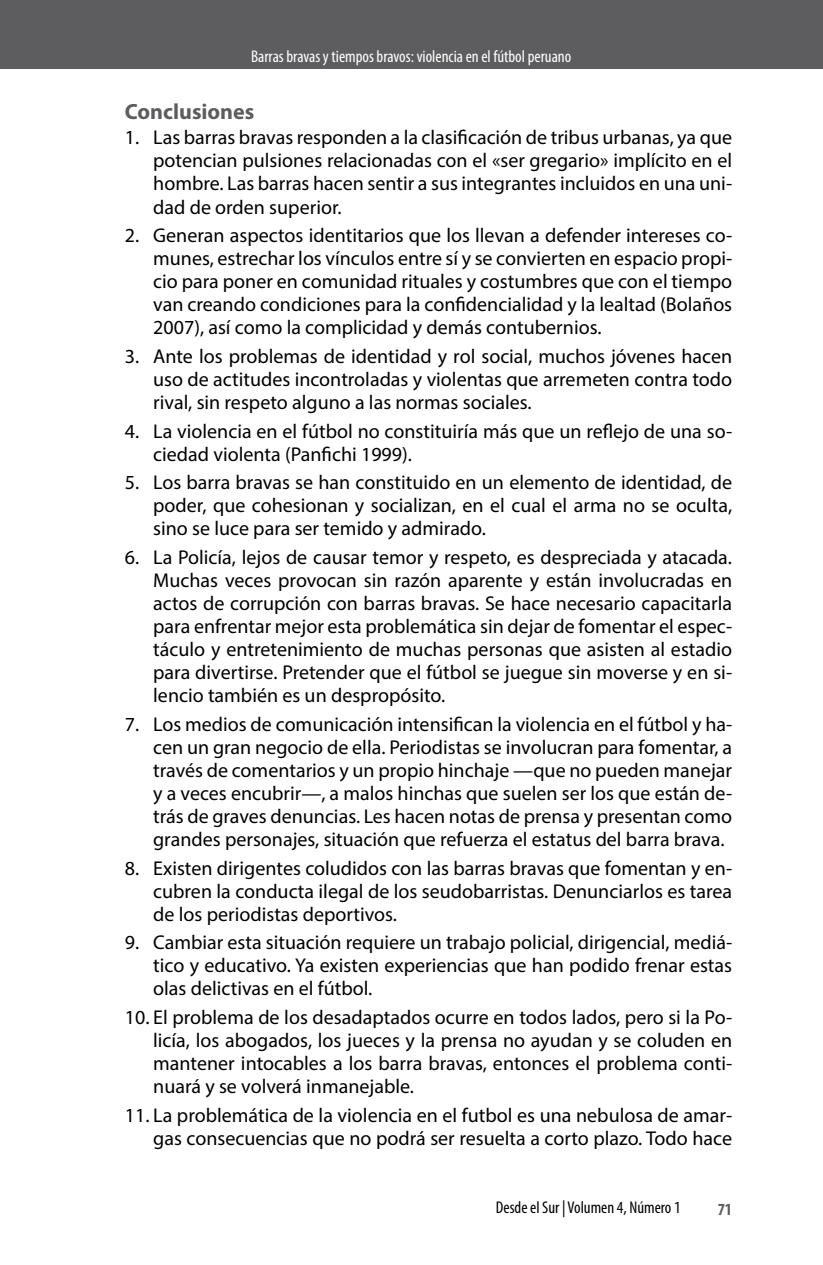
<style>
.page{position:relative;width:823px;height:1265px;background:#fff}
.page>*{position:absolute;margin:0;border:0;box-sizing:border-box;transform-origin:0 0}
.SUBTITULO{font:700 22px "Myriad Pro";color:#5d5d60}
.t1{font:20px/23px "Myriad Pro";color:#000;text-align:justify}
.PARRAFOS{font:condensed 17px "Myriad Pro";color:#fff}
.t2{font:condensed 17px "Myriad Pro";color:#000}
.t3{font:700 condensed 17px "Myriad Pro";color:#5d5d60}
</style>
<div class="page">
<div style="left:0;top:0;width:822px;height:68px;background:#5d5d60"></div>
<p class="PARRAFOS" style="left:251px;top:46px;width:321px">Barras bravas y tiempos bravos: violencia en el fútbol peruano</p>
<p class="SUBTITULO" style="left:125px;top:97px;width:131px">Conclusiones</p>
<p class="t1" style="left:153px;top:126px;width:580px;text-indent:-28px">1. Las barras bravas responden a la clasificación de tribus urbanas, ya que potencian pulsiones relacionadas con el «ser gregario» implícito en el hombre. Las barras hacen sentir a sus integrantes incluidos en una uni&shy;dad de orden superior.</p>
<p class="t1" style="left:153px;top:224px;width:580px;text-indent:-28px">2. Generan aspectos identitarios que los llevan a defender intereses co&shy;munes, estrechar los vínculos entre sí y se convierten en espacio propi&shy;cio para poner en comunidad rituales y costumbres que con el tiempo van creando condiciones para la confidencialidad y la lealtad (Bolaños 2007), así como la complicidad y demás contubernios.</p>
<p class="t1" style="left:153px;top:344px;width:580px;text-indent:-28px">3. Ante los problemas de identidad y rol social, muchos jóvenes hacen uso de actitudes incontroladas y violentas que arremeten contra todo rival, sin respeto alguno a las normas sociales.</p>
<p class="t1" style="left:153px;top:419px;width:580px;text-indent:-28px">4. La violencia en el fútbol no constituiría más que un reflejo de una so&shy;ciedad violenta (Panfichi 1999).</p>
<p class="t1" style="left:153px;top:471px;width:580px;text-indent:-28px">5. Los barra bravas se han constituido en un elemento de identidad, de poder, que cohesionan y socializan, en el cual el arma no se oculta, sino se luce para ser temido y admirado.</p>
<p class="t1" style="left:153px;top:545px;width:580px;text-indent:-28px">6. La Policía, lejos de causar temor y respeto, es despreciada y atacada.<br>Muchas veces provocan sin razón aparente y están involucradas en actos de corrupción con barras bravas. Se hace necesario capacitarla para enfrentar mejor esta problemática sin dejar de fomentar el espec&shy;táculo y entretenimiento de muchas personas que asisten al estadio para divertirse. Pretender que el fútbol se juegue sin moverse y en si&shy;lencio también es un despropósito.</p>
<p class="t1" style="left:153px;top:712px;width:580px;text-indent:-28px">7. Los medios de comunicación intensifican la violencia en el fútbol y ha&shy;cen un gran negocio de ella. Periodistas se involucran para fomentar, a través de comentarios y un propio hinchaje —que no pueden manejar y a veces encubrir—, a malos hinchas que suelen ser los que están de&shy;trás de graves denuncias. Les hacen notas de prensa y presentan como grandes personajes, situación que refuerza el estatus del barra brava.</p>
<p class="t1" style="left:153px;top:856px;width:580px;text-indent:-28px">8. Existen dirigentes coludidos con las barras bravas que fomentan y en&shy;cubren la conducta ilegal de los seudobarristas. Denunciarlos es tarea de los periodistas deportivos.</p>
<p class="t1" style="left:153px;top:930px;width:580px;text-indent:-28px">9. Cambiar esta situación requiere un trabajo policial, dirigencial, mediá&shy;tico y educativo. Ya existen experiencias que han podido frenar estas olas delictivas en el fútbol.</p>
<p class="t1" style="left:153px;top:1005px;width:580px;text-indent:-28px">10. El problema de los desadaptados ocurre en todos lados, pero si la Po&shy;licía, los abogados, los jueces y la prensa no ayudan y se coluden en mantener intocables a los barra bravas, entonces el problema conti&shy;nuará y se volverá inmanejable.</p>
<p class="t1" style="left:125px;top:1103px;width:608px;text-align:right">11. La problemática de la violencia en el futbol es una nebulosa de amar&shy;gas consecuencias que no podrá ser resuelta a corto plazo. Todo hace</p>
<p class="t2" style="left:495px;top:1196px;width:186px">Desde el Sur | Volumen 4, Número 1</p>
<p class="t3" style="left:717px;top:1198px;width:16px">71</p>
</div>
